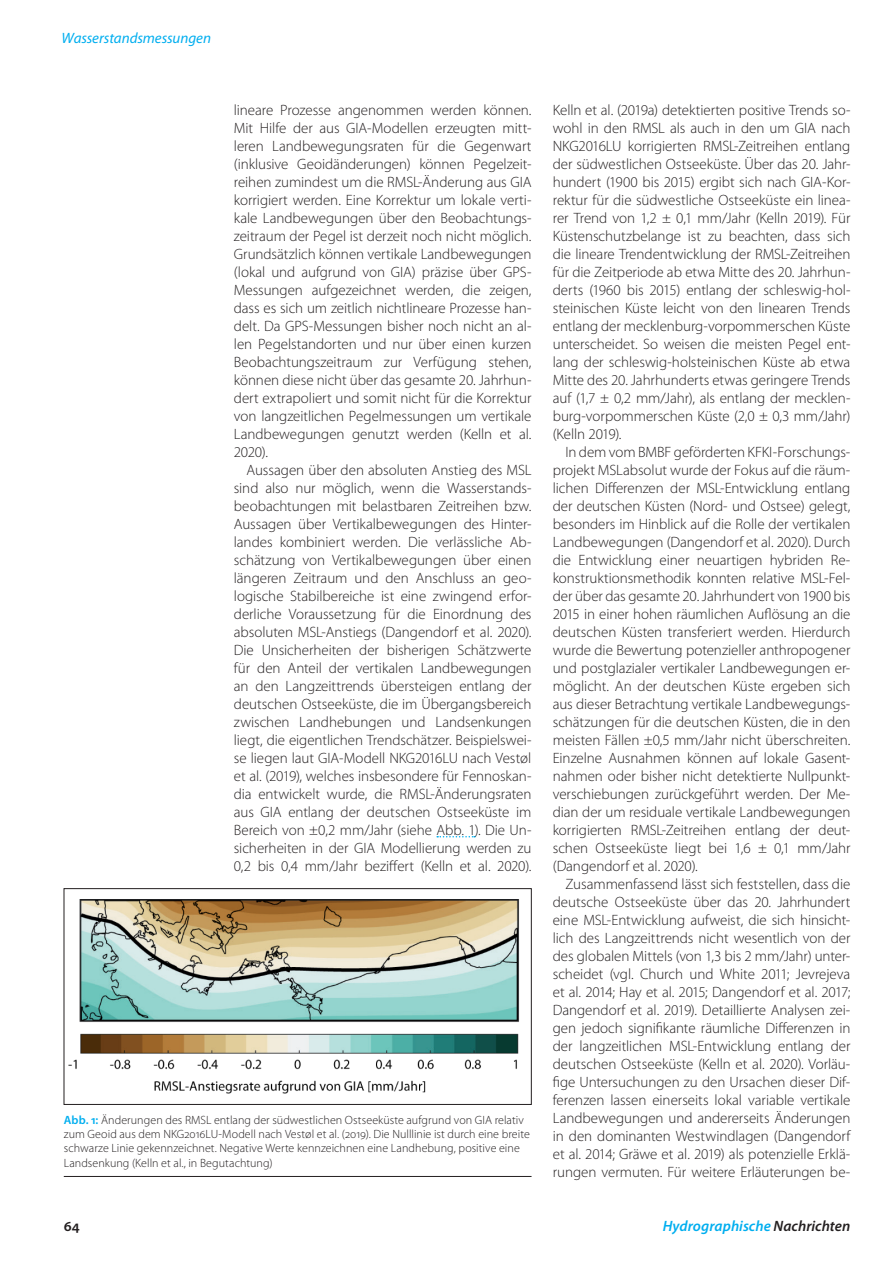
<style>
.page{position:relative;width:893px;height:1263px;background:#fff}
.page>*{position:absolute;margin:0;border:0;box-sizing:border-box;transform-origin:0 0}
.t1{font:300 15px/18px "Myriad Pro";letter-spacing:-.005em;color:#231f20;text-align:justify}
.t2{font:italic 600 15px "Myriad Pro";letter-spacing:.005em;color:#00aeef}
.t3{font:italic 15px "Myriad Pro";letter-spacing:-.005em;color:#00aeef}
.t4{font:600 15px "Myriad Pro";color:#231f20}
.t5{font:300 12px/14.4px "Myriad Pro";letter-spacing:.005em;color:#231f20}
.s1{font-weight:600;color:#00aeef}
.s2{color:#231f20}
</style>
<div class="page">
<svg style="left:437px;top:836px;width:38px;height:1px"></svg>
<img style="left:69px;top:900px;width:450px;height:193px">
<div style="left:64px;top:888px;width:467px;height:217px;border:1px solid #231f20"></div>
<hr style="left:64px;top:1176px;width:467px;height:1px;background:#231f20">
<p class="t3" style="left:62px;top:28px;width:151px">Wasserstandsmessungen</p>
<p class="t1" style="left:234px;top:100px;width:299px">lineare Prozesse angenommen werden können.<br>Mit Hilfe der aus GIA-Modellen erzeugten mitt&shy;leren Landbewegungsraten für die Gegenwart (inklusive Geoidänderungen) können Pegelzeit&shy;reihen zumindest um die RMSL-Änderung aus GIA korrigiert werden. Eine Korrektur um lokale verti&shy;kale Landbewegungen über den Beobachtungs&shy;zeitraum der Pegel ist derzeit noch nicht möglich.<br>Grundsätzlich können vertikale Landbewegungen (lokal und aufgrund von GIA) präzise über GPS-Messungen aufgezeichnet werden, die zeigen, dass es sich um zeitlich nichtlineare Prozesse han&shy;delt. Da GPS-Messungen bisher noch nicht an al&shy;len Pegelstandorten und nur über einen kurzen Beobachtungszeitraum zur Verfügung stehen, können diese nicht über das gesamte 20. Jahrhun&shy;dert extrapoliert und somit nicht für die Korrektur von langzeitlichen Pegelmessungen um vertikale Landbewegungen genutzt werden (Kelln et al.<br>2020).</p>
<p class="t1" style="left:234px;top:460px;width:299px;text-indent:13px">Aussagen über den absoluten Anstieg des MSL sind also nur möglich, wenn die Wasserstands&shy;beobachtungen mit belastbaren Zeitreihen bzw.<br>Aussagen über Vertikalbewegungen des Hinter&shy;landes kombiniert werden. Die verlässliche Ab&shy;schätzung von Vertikalbewegungen über einen längeren Zeitraum und den Anschluss an geo&shy;logische Stabilbereiche ist eine zwingend erfor&shy;derliche Voraussetzung für die Einordnung des absoluten MSL-Anstiegs (Dangendorf et al. 2020).<br>Die Unsicherheiten der bisherigen Schätzwerte für den Anteil der vertikalen Landbewegungen an den Langzeittrends übersteigen entlang der deutschen Ostseeküste, die im Übergangsbereich zwischen Landhebungen und Landsenkungen liegt, die eigentlichen Trendschätzer. Beispielswei&shy;se liegen laut GIA-Modell NKG2016LU nach Vestøl et al. (2019), welches insbesondere für Fennoskan&shy;dia entwickelt wurde, die RMSL-Änderungsraten aus GIA entlang der deutschen Ostseeküste im Bereich von ±0,2 mm/Jahr (siehe Abb. 1). Die Un&shy;sicherheiten in der GIA Modellierung werden zu 0,2 bis 0,4 mm/Jahr beziffert (Kelln et al. 2020).</p>
<p class="t5" style="left:64px;top:1112px;width:468px"><span class="s1">Abb. 1:</span> Änderungen des RMSL entlang der südwestlichen Ostseeküste aufgrund von GIA relativ zum Geoid aus dem NKG2016LU-Modell nach Vestøl et al. (2019). Die Nulllinie ist durch eine breite schwarze Linie gekennzeichnet. Negative Werte kennzeichnen eine Landhebung, positive eine Landsenkung (Kelln et al., in Begutachtung)</p>
<p class="t1" style="left:553px;top:100px;width:299px">Kelln et al. (2019a) detektierten positive Trends so&shy;wohl in den RMSL als auch in den um GIA nach NKG2016LU korrigierten RMSL-Zeitreihen entlang der südwestlichen Ostseeküste. Über das 20. Jahr&shy;hundert (1900 bis 2015) ergibt sich nach GIA-Kor&shy;rektur für die südwestliche Ostseeküste ein linea&shy;rer Trend von 1,2 ± 0,1 mm/Jahr (Kelln 2019). Für Küstenschutzbelange ist zu beachten, dass sich die lineare Trendentwicklung der RMSL-Zeitreihen für die Zeitperiode ab etwa Mitte des 20. Jahrhun&shy;derts (1960 bis 2015) entlang der schleswig-hol&shy;steinischen Küste leicht von den linearen Trends entlang der mecklenburg-vorpommerschen Küste unterscheidet. So weisen die meisten Pegel ent&shy;lang der schleswig-holsteinischen Küste ab etwa Mitte des 20. Jahrhunderts etwas geringere Trends auf (1,7 ± 0,2 mm/Jahr), als entlang der mecklen&shy;burg-vorpommerschen Küste (2,0 ± 0,3 mm/Jahr) (Kelln 2019).</p>
<p class="t1" style="left:553px;top:442px;width:299px;text-indent:13px">In dem vom BMBF geförderten KFKI-Forschungs&shy;projekt MSLabsolut wurde der Fokus auf die räum&shy;lichen Differenzen der MSL-Entwicklung entlang der deutschen Küsten (Nord- und Ostsee) gelegt, besonders im Hinblick auf die Rolle der vertikalen Landbewegungen (Dangendorf et al. 2020). Durch die Entwicklung einer neuartigen hybriden Re&shy;konstruktionsmethodik konnten relative MSL-Fel&shy;der über das gesamte 20. Jahrhundert von 1900 bis 2015 in einer hohen räumlichen Auflösung an die deutschen Küsten transferiert werden. Hierdurch wurde die Bewertung potenzieller anthropogener und postglazialer vertikaler Landbewegungen er&shy;möglicht. An der deutschen Küste ergeben sich aus dieser Betrachtung vertikale Landbewegungs&shy;schätzungen für die deutschen Küsten, die in den meisten Fällen ±0,5 mm/Jahr nicht überschreiten.<br>Einzelne Ausnahmen können auf lokale Gasent&shy;nahmen oder bisher nicht detektierte Nullpunkt&shy;verschiebungen zurückgeführt werden. Der Me&shy;dian der um residuale vertikale Landbewegungen korrigierten RMSL-Zeitreihen entlang der deut&shy;schen Ostseeküste liegt bei 1,6 ± 0,1 mm/Jahr (Dangendorf et al. 2020).</p>
<p class="t1" style="left:553px;top:874px;width:299px;text-indent:13px">Zusammenfassend lässt sich feststellen, dass die deutsche Ostseeküste über das 20. Jahrhundert eine MSL-Entwicklung aufweist, die sich hinsicht&shy;lich des Langzeittrends nicht wesentlich von der des globalen Mittels (von 1,3 bis 2 mm/Jahr) unter&shy;scheidet (vgl. Church und White 2011; Jevrejeva et al. 2014; Hay et al. 2015; Dangendorf et al. 2017; Dangendorf et al. 2019). Detaillierte Analysen zei&shy;gen jedoch signifikante räumliche Differenzen in der langzeitlichen MSL-Entwicklung entlang der deutschen Ostseeküste (Kelln et al. 2020). Vorläu&shy;fige Untersuchungen zu den Ursachen dieser Dif&shy;ferenzen lassen einerseits lokal variable vertikale Landbewegungen und andererseits Änderungen in den dominanten Westwindlagen (Dangendorf et al. 2014; Gräwe et al. 2019) als potenzielle Erklä&shy;rungen vermuten. Für weitere Erläuterungen be-</p>
<p class="t4" style="left:64px;top:1216px;width:18px">64</p>
<p class="t2" style="left:663px;top:1216px;width:189px">Hydrographische <span class="s2">Nachrichten</span></p>
</div>
